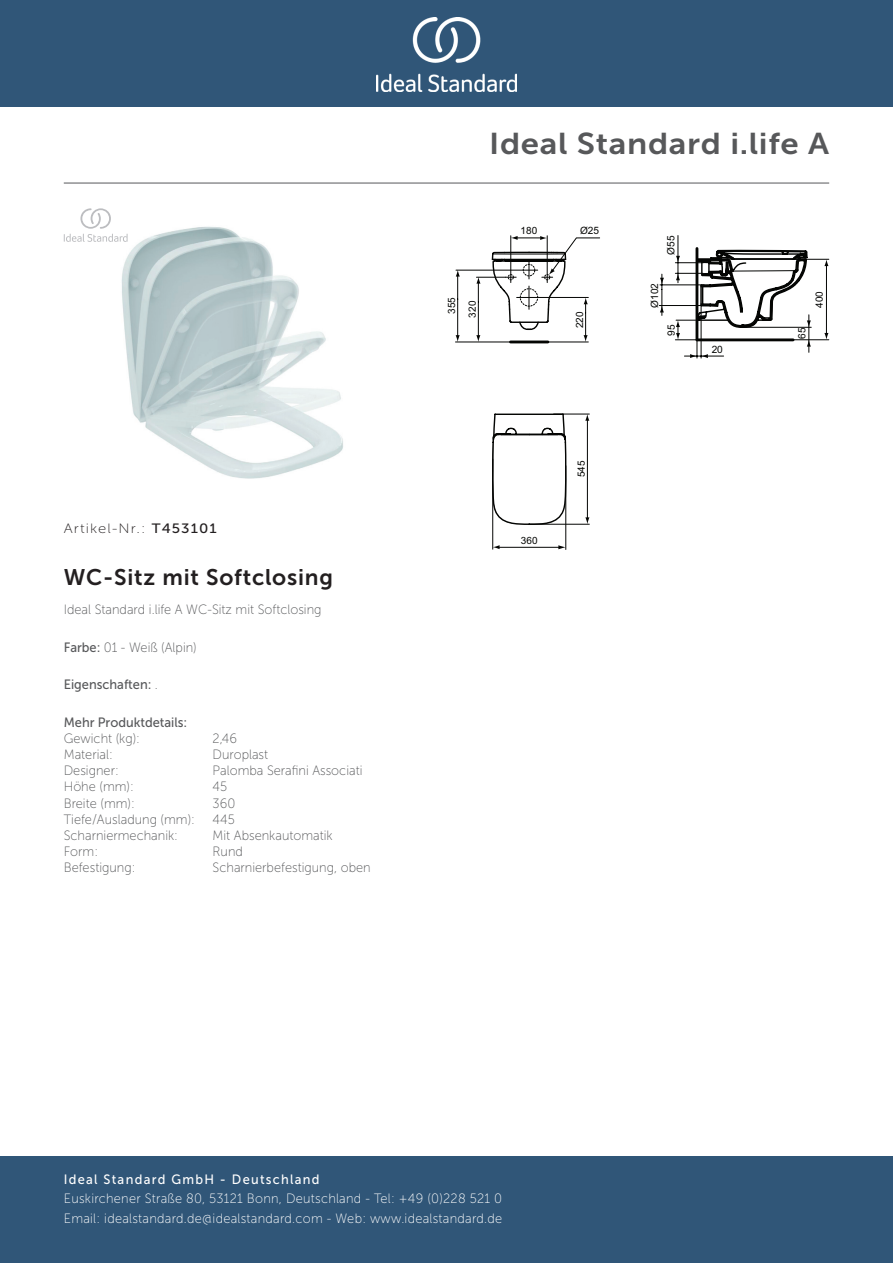
<style>
.page{position:relative;width:893px;height:1263px;background:#fff}
.page>*{position:absolute;margin:0;border:0;box-sizing:border-box;transform-origin:0 0}
._001_Produkttyp{font:30px "Museo Sans 700";letter-spacing:.02em;color:#57585a;scale:1.1 1}
.t1{font:22.5px "Museo Sans 700";letter-spacing:.035em;color:#231f20}
.t2{font:13.5px/19.5px "Museo Sans 100";letter-spacing:.02em;color:#fff;scale:.95 1}
.Marketing_Descriptio{font:13.5px "Museo Sans 100";color:#57585a;scale:.95 1}
.Fixing{font:13.5px "Museo Sans 100";color:#57585a;scale:.95 1}
.Hinge_Mechanism{font:13.5px "Museo Sans 100";color:#57585a;scale:.95 1}
.Features{font:13.5px "Museo Sans 500";color:#57585a;scale:.95 1}
.Designer{font:13.5px "Museo Sans 100";color:#57585a;scale:.95 1}
.t3{font:13.5px "Museo Sans 500";letter-spacing:.1em;color:#fff;scale:.95 1}
.Depth__mm{font:13.5px "Museo Sans 100";color:#57585a;scale:.95 1}
.Colour{font:13.5px "Museo Sans 100";color:#57585a;scale:.95 1}
.t4{font:13.5px "Museo Sans 100";letter-spacing:.075em;color:#231f20;scale:1.1 1}
.Material{font:13.5px "Museo Sans 100";color:#57585a;scale:.95 1}
.Net_Weight__kg{font:13.5px "Museo Sans 100";color:#57585a;scale:.95 1}
.Width__mm{font:13.5px "Museo Sans 100";color:#57585a;scale:.95 1}
.Height__mm{font:13.5px "Museo Sans 100";color:#57585a;scale:.95 1}
.Shape{font:13.5px "Museo Sans 100";color:#57585a;scale:.95 1}
.t5{font:10.05px/20.7px "Arial";color:#040503;text-align:center}
.s1{font-family:"Museo Sans 500"}
.s2{font-family:"Museo Sans 100"}
</style>
<div class="page">
<div style="left:0;top:1157px;width:893px;height:106px;background:#305678"></div>
<div style="left:0;top:0;width:893px;height:107px;background:#305678"></div>
<img style="left:376px;top:18px;width:141px;height:73px">
<hr style="left:64px;top:183px;width:765px;height:1px;background:#57585a">
<img style="left:121px;top:226px;width:222px;height:253px">
<svg style="left:492px;top:413px;width:75px;height:113px"></svg>
<hr style="left:695px;top:248px;width:3px;height:92px;background:#040503">
<hr style="left:492px;top:459px;width:1px;height:90px;background:#040503">
<hr style="left:565px;top:466px;width:1px;height:83px;background:#040503">
<hr style="left:554px;top:414px;width:35px;height:1px;background:#040503">
<hr style="left:587px;top:419px;width:1px;height:101px;background:#040503">
<svg style="left:585px;top:414px;width:4px;height:7px"></svg>
<svg style="left:585px;top:517px;width:4px;height:7px"></svg>
<hr style="left:499px;top:547px;width:61px;height:1px;background:#040503">
<svg style="left:558px;top:545px;width:8px;height:4px"></svg>
<svg style="left:493px;top:545px;width:7px;height:4px"></svg>
<hr style="left:529px;top:524px;width:60px;height:1px;background:#040503">
<hr style="left:457px;top:299px;width:1px;height:39px;background:#040503">
<svg style="left:456px;top:271px;width:4px;height:28px"></svg>
<svg style="left:456px;top:335px;width:4px;height:7px"></svg>
<hr style="left:456px;top:270px;width:82px;height:1px;background:#040503">
<hr style="left:478px;top:302px;width:1px;height:36px;background:#040503">
<svg style="left:476px;top:278px;width:4px;height:24px"></svg>
<svg style="left:476px;top:335px;width:4px;height:7px"></svg>
<hr style="left:476px;top:277px;width:30px;height:1px;background:#040503">
<hr style="left:455px;top:342px;width:133px;height:1px;background:#040503">
<svg style="left:491px;top:235px;width:109px;height:107px"></svg>
<hr style="left:678px;top:235px;width:1px;height:48px;background:#040503">
<hr style="left:659px;top:305px;width:47px;height:1px;background:#040503">
<hr style="left:660px;top:284px;width:44px;height:1px;background:#040503">
<svg style="left:660px;top:274px;width:4px;height:41px"></svg>
<hr style="left:776px;top:339px;width:53px;height:1px;background:#040503">
<hr style="left:792px;top:259px;width:37px;height:1px;background:#040503">
<hr style="left:826px;top:263px;width:1px;height:72px;background:#040503">
<svg style="left:824px;top:333px;width:4px;height:7px"></svg>
<svg style="left:824px;top:259px;width:4px;height:7px"></svg>
<svg style="left:675px;top:249px;width:136px;height:110px"></svg>
<hr style="left:808px;top:315px;width:1px;height:37px;background:#040503">
<svg style="left:64px;top:208px;width:64px;height:34px"></svg>
<p class="_001_Produkttyp" style="left:489px;top:127px;width:311px">Ideal Standard i.life A</p>
<p class="t4" style="left:64px;top:521px;width:141px">Artikel-Nr.: <span class="s1">T453101</span></p>
<p class="t1" style="left:64px;top:565px;width:271px">WC-Sitz mit Softclosing</p>
<p class="Marketing_Descriptio" style="left:64px;top:602px;width:273px">Ideal Standard i.life A WC-Sitz mit Softclosing</p>
<p class="Colour" style="left:64px;top:640px;width:142px"><span class="s1">Farbe:</span> 01 - Weiß (Alpin)</p>
<p class="Features" style="left:64px;top:677px;width:101px">Eigenschaften: <span class="s2">.</span></p>
<p class="Features" style="left:64px;top:714px;width:132px">Mehr Produktdetails:</p>
<p class="Net_Weight__kg" style="left:64px;top:731px;width:82px">Gewicht (kg):</p>
<p class="Net_Weight__kg" style="left:213px;top:731px;width:27px">2,46</p>
<p class="Material" style="left:64px;top:747px;width:53px">Material:</p>
<p class="Material" style="left:213px;top:747px;width:60px">Duroplast</p>
<p class="Designer" style="left:64px;top:763px;width:59px">Designer:</p>
<p class="Designer" style="left:213px;top:763px;width:159px">Palomba Serafini Associati</p>
<p class="Height__mm" style="left:64px;top:779px;width:75px">Höhe (mm):</p>
<p class="Height__mm" style="left:213px;top:779px;width:17px">45</p>
<p class="Width__mm" style="left:64px;top:796px;width:76px">Breite (mm):</p>
<p class="Width__mm" style="left:213px;top:796px;width:25px">360</p>
<p class="Depth__mm" style="left:64px;top:812px;width:140px">Tiefe/Ausladung (mm):</p>
<p class="Depth__mm" style="left:213px;top:812px;width:25px">445</p>
<p class="Hinge_Mechanism" style="left:64px;top:828px;width:122px">Scharniermechanik:</p>
<p class="Hinge_Mechanism" style="left:213px;top:828px;width:128px">Mit Absenkautomatik</p>
<p class="Shape" style="left:64px;top:844px;width:38px">Form:</p>
<p class="Shape" style="left:213px;top:844px;width:33px">Rund</p>
<p class="Fixing" style="left:64px;top:860px;width:77px">Befestigung:</p>
<p class="Fixing" style="left:213px;top:860px;width:168px">Scharnierbefestigung, oben</p>
<p class="t5" style="left:441px;top:317px;width:22px;rotate:-90deg">355<br>320</p>
<p class="t5" style="left:521px;top:220px;width:18px">180</p>
<p class="t5" style="left:580px;top:220px;width:21px">Ø25</p>
<p class="t5" style="left:569px;top:328px;width:18px;rotate:-90deg">220</p>
<p class="t5" style="left:521px;top:530px;width:18px">360</p>
<p class="t5" style="left:571px;top:477px;width:18px;rotate:-90deg">545</p>
<p class="t5" style="left:661px;top:255px;width:21px;rotate:-90deg">Ø55</p>
<p class="t5" style="left:644px;top:308px;width:26px;rotate:-90deg">Ø102</p>
<p class="t5" style="left:661px;top:336px;width:13px;rotate:-90deg">95</p>
<p class="t5" style="left:791px;top:339px;width:13px;rotate:-90deg">65</p>
<p class="t5" style="left:712px;top:339px;width:13px">20</p>
<p class="t5" style="left:809px;top:308px;width:18px;rotate:-90deg">400</p>
<p class="t3" style="left:64px;top:1172px;width:271px">Ideal Standard GmbH - Deutschland</p>
<p class="t2" style="left:64px;top:1189px;width:463px">Euskirchener Straße 80, 53121 Bonn, Deutschland - Tel: +49 (0)228 521 0<br>Email: idealstandard.de@idealstandard.com - Web: www.idealstandard.de</p>
</div>
